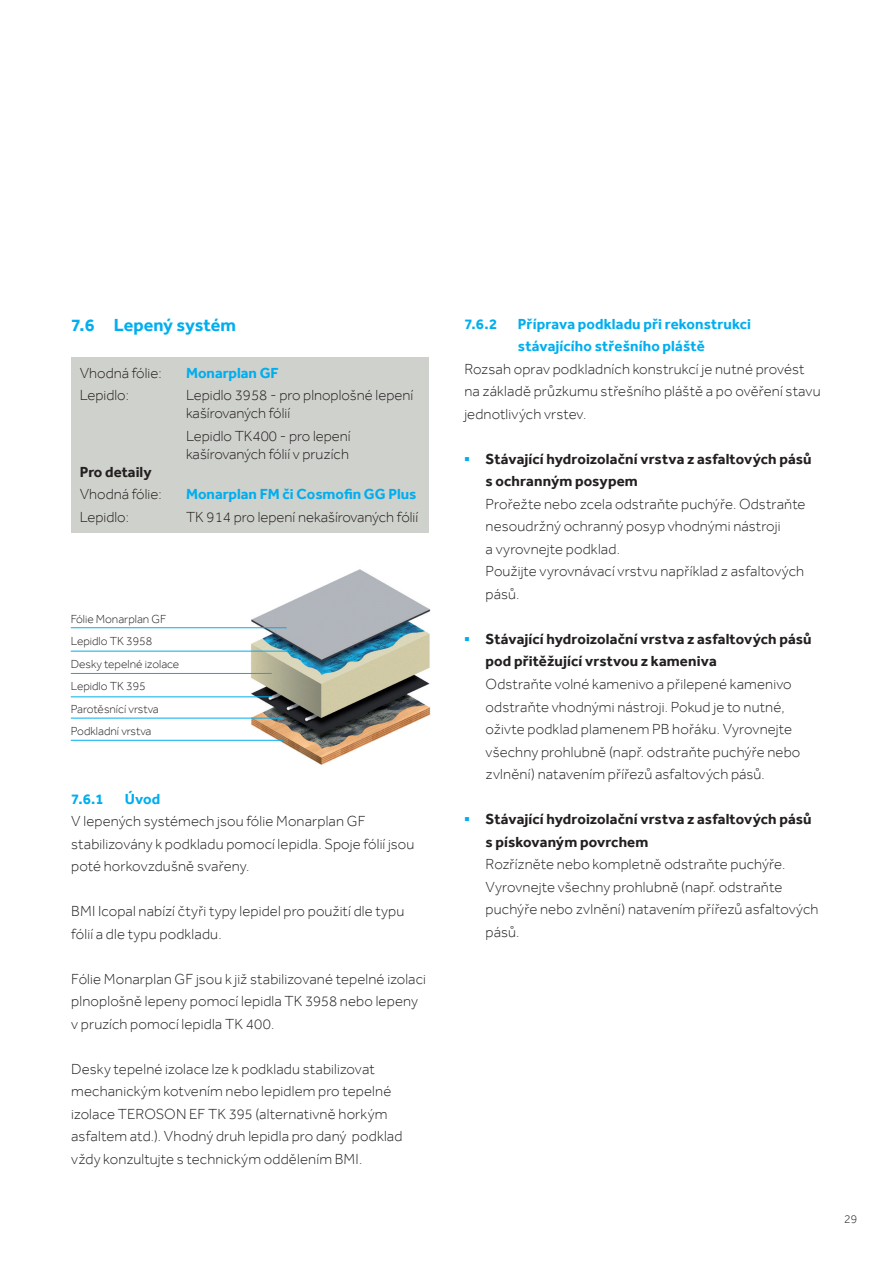
<style>
.page{position:relative;width:893px;height:1263px;background:#fff}
.page>*{position:absolute;margin:0;border:0;box-sizing:border-box;transform-origin:0 0}
.t1{font:700 18px "Effra";letter-spacing:.005em;color:#00aeef}
.t2{font:300 15px/22.5px "Effra";letter-spacing:.01em;color:#231f20}
.t3{font:700 15px/22.5px "Effra";letter-spacing:.01em;color:#231f20}
.t4{font:700 15px/22.5px "Effra";letter-spacing:.005em;color:#00aeef}
.t5{font:300 12px/22.5px "Effra";color:#231f20}
.s1{font-family:"Arial";color:#00aeef}
</style>
<div class="page">
<img style="left:249px;top:569px;width:182px;height:196px">
<hr style="left:71px;top:740px;width:213px;height:1px;background:#00aeef">
<hr style="left:71px;top:718px;width:213px;height:1px;background:#00aeef">
<hr style="left:71px;top:697px;width:201px;height:1px;background:#00aeef">
<hr style="left:71px;top:673px;width:201px;height:1px;background:#00aeef">
<hr style="left:71px;top:651px;width:216px;height:1px;background:#00aeef">
<hr style="left:71px;top:627px;width:216px;height:1px;background:#00aeef">
<div style="left:71px;top:357px;width:358px;height:175px;background:#cfd1cd"></div>
<p class="t1" style="left:71px;top:314px;width:166px">7.6 Lepený systém</p>
<p class="t2" style="left:80px;top:361px;width:83px">Vhodná fólie:</p>
<p class="t4" style="left:186px;top:361px;width:94px">Monarplan GF</p>
<p class="t2" style="left:80px;top:384px;width:51px">Lepidlo:</p>
<p class="t2" style="left:186px;top:386px;width:229px;line-height:18px">Lepidlo 3958 - pro plnoplošné lepení kašírovaných fólií</p>
<p class="t2" style="left:186px;top:426px;width:166px;line-height:18px">Lepidlo TK400 - pro lepení kašírovaných fólií v pruzích</p>
<p class="t3" style="left:80px;top:460px;width:73px">Pro detaily</p>
<p class="t2" style="left:80px;top:483px;width:83px">Vhodná fólie:</p>
<p class="t4" style="left:186px;top:483px;width:232px">Monarplan FM či Cosmofin GG Plus</p>
<p class="t2" style="left:80px;top:505px;width:51px">Lepidlo:</p>
<p class="t2" style="left:186px;top:505px;width:234px">TK 914 pro lepení nekašírovaných fólií</p>
<p class="t5" style="left:71px;top:607px;width:110px">Fólie Monarplan GF<br>Lepidlo TK 3958<br>Desky tepelné izolace<br>Lepidlo TK 395<br>Parotěsnící vrstva<br>Podkladní vrstva</p>
<p class="t4" style="left:71px;top:787px;width:34px">7.6.1</p>
<p class="t4" style="left:125px;top:787px;width:37px">Úvod</p>
<p class="t2" style="left:71px;top:809px;width:345px">V lepených systémech jsou fólie Monarplan GF stabilizovány k podkladu pomocí lepidla. Spoje fólií jsou poté horkovzdušně svařeny.</p>
<p class="t2" style="left:71px;top:899px;width:335px">BMI Icopal nabízí čtyři typy lepidel pro použití dle typu fólií a dle typu podkladu.</p>
<p class="t2" style="left:71px;top:967px;width:356px">Fólie Monarplan GF jsou k již stabilizované tepelné izolaci plnoplošně lepeny pomocí lepidla TK 3958 nebo lepeny v pruzích pomocí lepidla TK 400.</p>
<p class="t2" style="left:71px;top:1057px;width:333px">Desky tepelné izolace lze k podkladu stabilizovat mechanickým kotvením nebo lepidlem pro tepelné izolace TEROSON EF TK 395 (alternativně horkým asfaltem atd.). Vhodný druh lepidla pro daný podklad vždy konzultujte s technickým oddělením BMI.</p>
<p class="t4" style="left:464px;top:312px;width:34px">7.6.2</p>
<p class="t4" style="left:518px;top:312px;width:235px">Příprava podkladu při rekonstrukci stávajícího střešního pláště</p>
<p class="t2" style="left:464px;top:357px;width:358px">Rozsah oprav podkladních konstrukcí je nutné provést na základě průzkumu střešního pláště a po ověření stavu jednotlivých vrstev.</p>
<p class="t3" style="left:486px;top:447px;width:327px;text-indent:-21px"><span class="s1">▪</span> Stávající hydroizolační vrstva z asfaltových pásů s ochranným posypem</p>
<p class="t2" style="left:486px;top:492px;width:322px">Prořežte nebo zcela odstraňte puchýře. Odstraňte nesoudržný ochranný posyp vhodnými nástroji<br>a vyrovnejte podklad.<br>Použijte vyrovnávací vrstvu například z asfaltových pásů.</p>
<p class="t3" style="left:486px;top:627px;width:327px;text-indent:-21px"><span class="s1">▪</span> Stávající hydroizolační vrstva z asfaltových pásů pod přitěžující vrstvou z kameniva</p>
<p class="t2" style="left:486px;top:672px;width:316px">Odstraňte volné kamenivo a přilepené kamenivo odstraňte vhodnými nástroji. Pokud je to nutné, oživte podklad plamenem PB hořáku. Vyrovnejte všechny prohlubně (např. odstraňte puchýře nebo zvlnění) natavením přířezů asfaltových pásů.</p>
<p class="t3" style="left:486px;top:807px;width:327px;text-indent:-21px"><span class="s1">▪</span> Stávající hydroizolační vrstva z asfaltových pásů s pískovaným povrchem</p>
<p class="t2" style="left:486px;top:852px;width:334px">Rozřízněte nebo kompletně odstraňte puchýře.<br>Vyrovnejte všechny prohlubně (např. odstraňte puchýře nebo zvlnění) natavením přířezů asfaltových pásů.</p>
<p class="t5" style="left:844px;top:1207px;width:15px">29</p>
</div>
